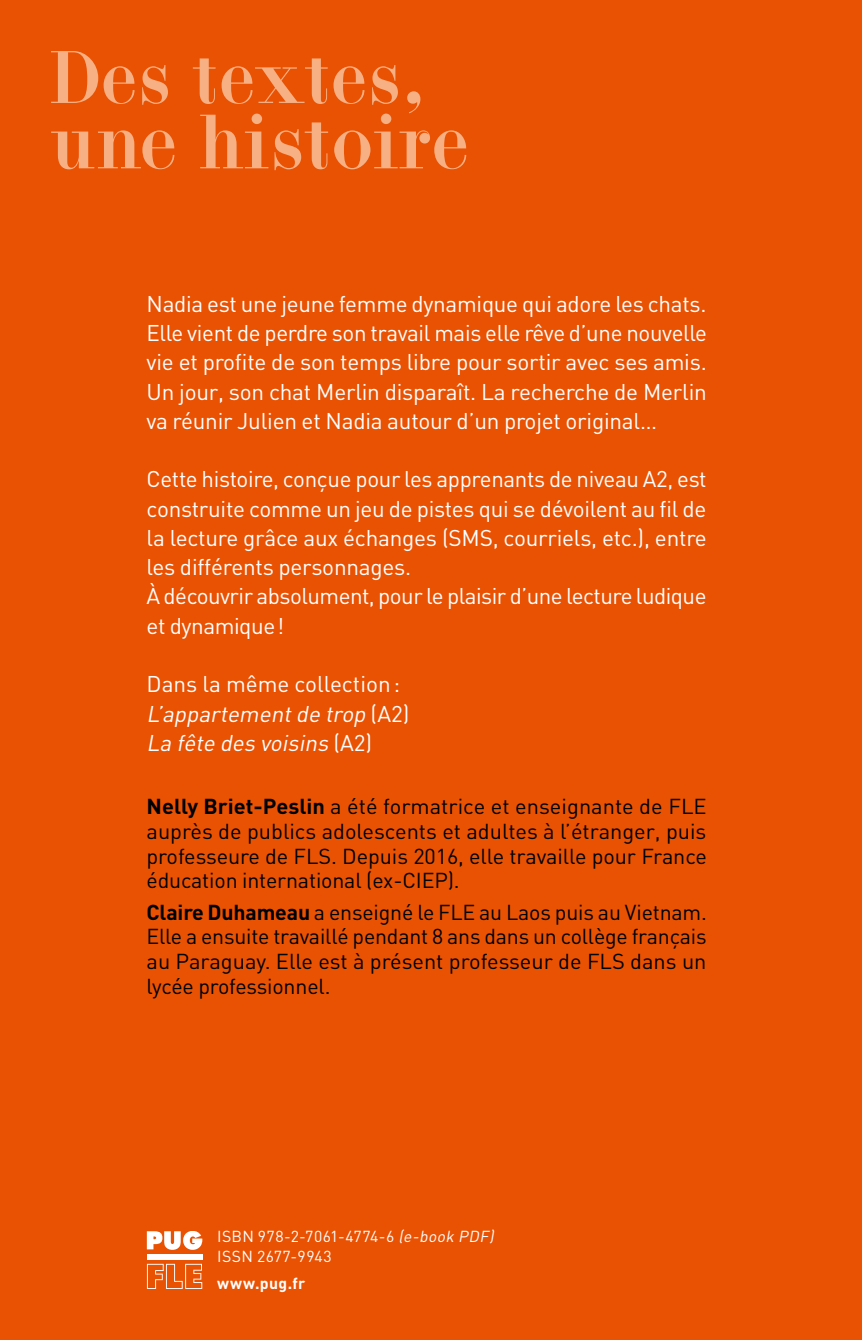
<style>
.page{position:relative;width:862px;height:1340px;background:#fff}
.page>*{position:absolute;margin:0;border:0;box-sizing:border-box;transform-origin:0 0}
.t1{font:22.5px/29.2px "DIN";letter-spacing:-.015em;color:#fff;text-align:justify}
.t2{font:italic 22.5px/29.2px "DIN";color:#fff}
.t3{font:21.38px/24.8px "DIN";letter-spacing:-.005em;color:#000;text-align:justify}
.t4{font:15.75px/20.2px "DIN";letter-spacing:.03em;color:#fff}
.t5{font:700 15.75px "DIN";letter-spacing:.025em;color:#fff}
.s1{font-style:normal}
.s2{font-weight:700}
.s3{font-style:italic}
</style>
<div class="page">
<div style="left:0;top:0;width:861px;height:1339px;background:#e95203"></div>
<svg style="left:333px;top:66px;width:31px;height:38px"></svg>
<svg style="left:104px;top:66px;width:30px;height:38px"></svg>
<svg style="left:51px;top:51px;width:47px;height:52px"></svg>
<svg style="left:193px;top:58px;width:22px;height:46px"></svg>
<svg style="left:221px;top:58px;width:106px;height:46px"></svg>
<svg style="left:200px;top:115px;width:68px;height:53px"></svg>
<svg style="left:51px;top:130px;width:123px;height:39px"></svg>
<div style="left:380px;top:114px;width:11px;height:10px;background:#f7b083;border-radius:50%"></div>
<svg style="left:142px;top:65px;width:26px;height:40px"></svg>
<svg style="left:407px;top:91px;width:13px;height:22px"></svg>
<svg style="left:372px;top:65px;width:25px;height:40px"></svg>
<svg style="left:274px;top:122px;width:54px;height:48px"></svg>
<svg style="left:334px;top:130px;width:132px;height:39px"></svg>
<svg style="left:147px;top:1263px;width:55px;height:25px"></svg>
<div style="left:147px;top:1253px;width:55px;height:6px;background:#fff"></div>
<svg style="left:147px;top:1231px;width:55px;height:18px"></svg>
<p class="t1" style="left:146px;top:289px;width:561px">Nadia est une jeune femme dynamique qui adore les chats.<br>Elle vient de perdre son travail mais elle rêve d’une nouvelle vie et profite de son temps libre pour sortir avec ses amis.<br>Un jour, son chat Merlin disparaît. La recherche de Merlin va réunir Julien et Nadia autour d’un projet original…</p>
<p class="t1" style="left:146px;top:464px;width:561px;text-align:left">Cette histoire, conçue pour les apprenants de niveau A2, est construite comme un jeu de pistes qui se dévoilent au fil de la lecture grâce aux échanges (SMS, courriels, etc.), entre les différents personnages.<br>À découvrir absolument, pour le plaisir d’une lecture ludique et dynamique!</p>
<p class="t2" style="left:146px;top:669px;width:264px"><span class="s1">Dans la même collection:<br></span>L’appartementde trop <span class="s1">( A 2 )<br></span>La fête des voisins <span class="s1">( A 2 )</span></p>
<p class="t3" style="left:146px;top:793px;width:561px"><span class="s2">Nelly Briet-Peslin</span> a été formatrice et enseignante de FLE auprès de publics adolescents et adultes à l’étranger, puis professeure de FLS. Depuis 2016, elle travaille pour France éducation international (ex-CIEP).</p>
<p class="t3" style="left:146px;top:899px;width:561px"><span class="s2">Claire Duhameau</span> a enseigné le FLE au Laos puis au Vietnam.<br>Elle a ensuite travaillé pendant 8 ans dans un collège français au Paraguay. Elle est à présent professeur de FLS dans un lycée professionnel.</p>
<p class="t4" style="left:217px;top:1225px;width:281px">ISBN 978-2-7061-4774-6 <span class="s3">(e-book PDF)<br></span>ISSN 2677-9943</p>
<p class="t5" style="left:217px;top:1272px;width:90px">www.pug.fr</p>
</div>
